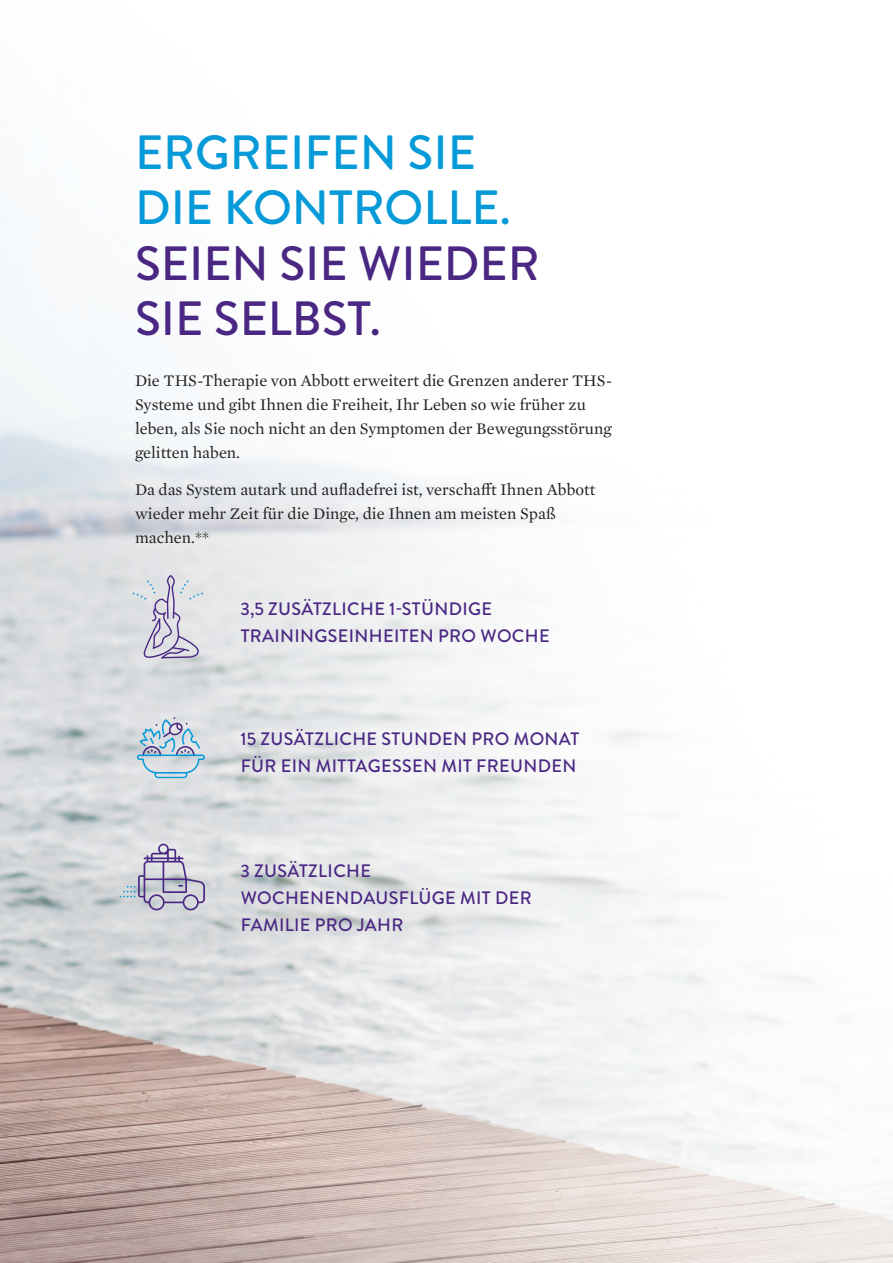
<style>
.page{position:relative;width:893px;height:1263px;background:#fff}
.page>*{position:absolute;margin:0;border:0;box-sizing:border-box;transform-origin:0 0}
.t1{font:500 48px/55.5px "Brandon Grotesque";color:#069ad9}
.t2{font:500 18px/27px "Brandon Grotesque";letter-spacing:.02em;color:#4a2783}
.Body_Copy{font:16.5px/24px "Mercury Text G1";color:#231f20}
.s1{color:#4a2783}
</style>
<div class="page">
<img style="left:0;top:213px;width:893px;height:1050px">
<svg style="left:133px;top:575px;width:70px;height:83px;background:#cfced9"></svg>
<svg style="left:120px;top:844px;width:85px;height:66px;background:#c1bfcf"></svg>
<svg style="left:137px;top:717px;width:68px;height:61px;background:#b8ccda"></svg>
<p class="t1" style="left:135px;top:125px;width:406px">ERGREIFEN SIE<br>DIE KONTROLLE.<br><span class="s1">SEIEN SIE WIEDER<br>SIE SELBST.</span></p>
<p class="Body_Copy" style="left:135px;top:367px;width:479px">Die THS-Therapie von Abbott erweitert die Grenzen anderer THS-Systeme und gibt Ihnen die Freiheit, Ihr Leben so wie früher zu leben, als Sie noch nicht an den Symptomen der Bewegungsstörung gelitten haben.</p>
<p class="Body_Copy" style="left:135px;top:477px;width:462px">Da das System autark und aufladefrei ist, verschafft Ihnen Abbott wieder mehr Zeit für die Dinge, die Ihnen am meisten Spaß machen.**</p>
<p class="t2" style="left:241px;top:595px;width:311px">3,5 ZUSÄTZLICHE 1-STÜNDIGE<br>TRAININGSEINHEITEN PRO WOCHE</p>
<p class="t2" style="left:241px;top:726px;width:340px">15 ZUSÄTZLICHE STUNDEN PRO MONAT<br>FÜR EIN MITTAGESSEN MIT FREUNDEN</p>
<p class="t2" style="left:241px;top:857px;width:293px">3 ZUSÄTZLICHE<br>WOCHENENDAUSFLÜGE MIT DER<br>FAMILIE PRO JAHR</p>
</div>
